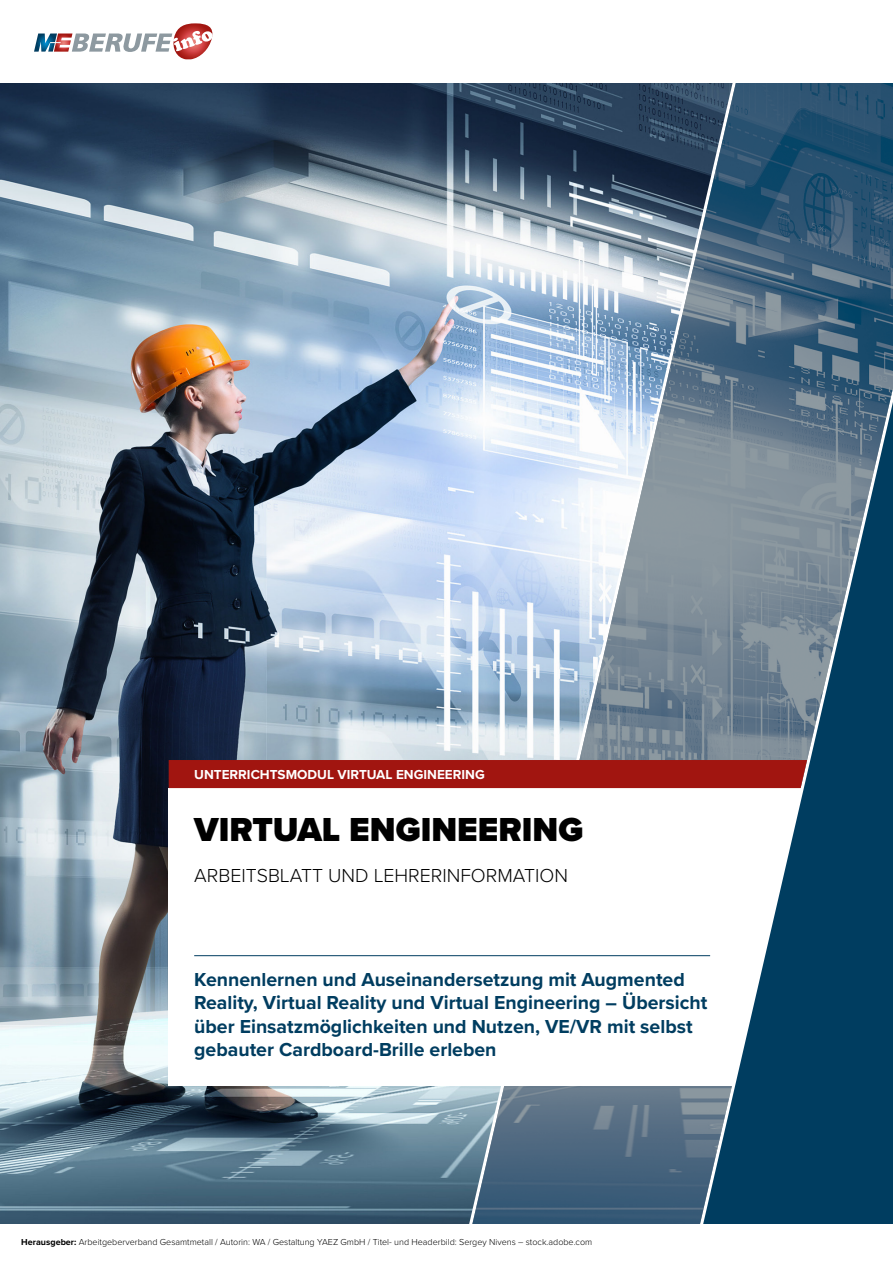
<style>
.page{position:relative;width:893px;height:1263px;background:#fff}
.page>*{position:absolute;margin:0;border:0;box-sizing:border-box;transform-origin:0 0}
.t1{font:900 34.5px "Proxima Nova";color:#000}
.t2{font:700 19.5px/23.4px "Proxima Nova";color:#003d60}
.t3{font:300 19.5px "Proxima Nova";color:#000}
.t4{font:700 13.5px "Proxima Nova";color:#fff}
.t5{font:300 9px "Proxima Nova";color:#000}
.s1{font-weight:700}
</style>
<div class="page">
<img style="left:0;top:83px;width:463px;height:1141px">
<img style="left:472px;top:83px;width:421px;height:1141px">
<div style="left:169px;top:788px;width:660px;height:297px;background:#fff"></div>
<hr style="left:194px;top:955px;width:516px;height:1px;background:#003d60">
<svg style="left:694px;top:402px;width:199px;height:822px;background:#52758b"></svg>
<div style="left:169px;top:760px;width:638px;height:28px;background:#a11510"></div>
<svg style="left:34px;top:23px;width:179px;height:36px"></svg>
<p class="t4" style="left:194px;top:765px;width:292px">UNTERRICHTSMODUL VIRTUAL ENGINEERING</p>
<p class="t1" style="left:194px;top:804px;width:391px">VIRTUAL ENGINEERING</p>
<p class="t3" style="left:194px;top:860px;width:375px">ARBEITSBLATT UND LEHRERINFORMATION</p>
<p class="t2" style="left:194px;top:967px;width:515px">Kennenlernen und Auseinandersetzung mit Augmented Reality, Virtual Reality und Virtual Engineering – Übersicht über Einsatzmöglichkeiten und Nutzen, VE/VR mit selbst gebauter Cardboard-Brille erleben</p>
<p class="t5" style="left:21px;top:1235px;width:572px"><span class="s1">Herausgeber:</span> Arbeitgeberverband Gesamtmetall / Autorin: WA / Gestaltung YAEZ GmbH / Titel- und Headerbild: Sergey Nivens – stock.adobe.com</p>
</div>
